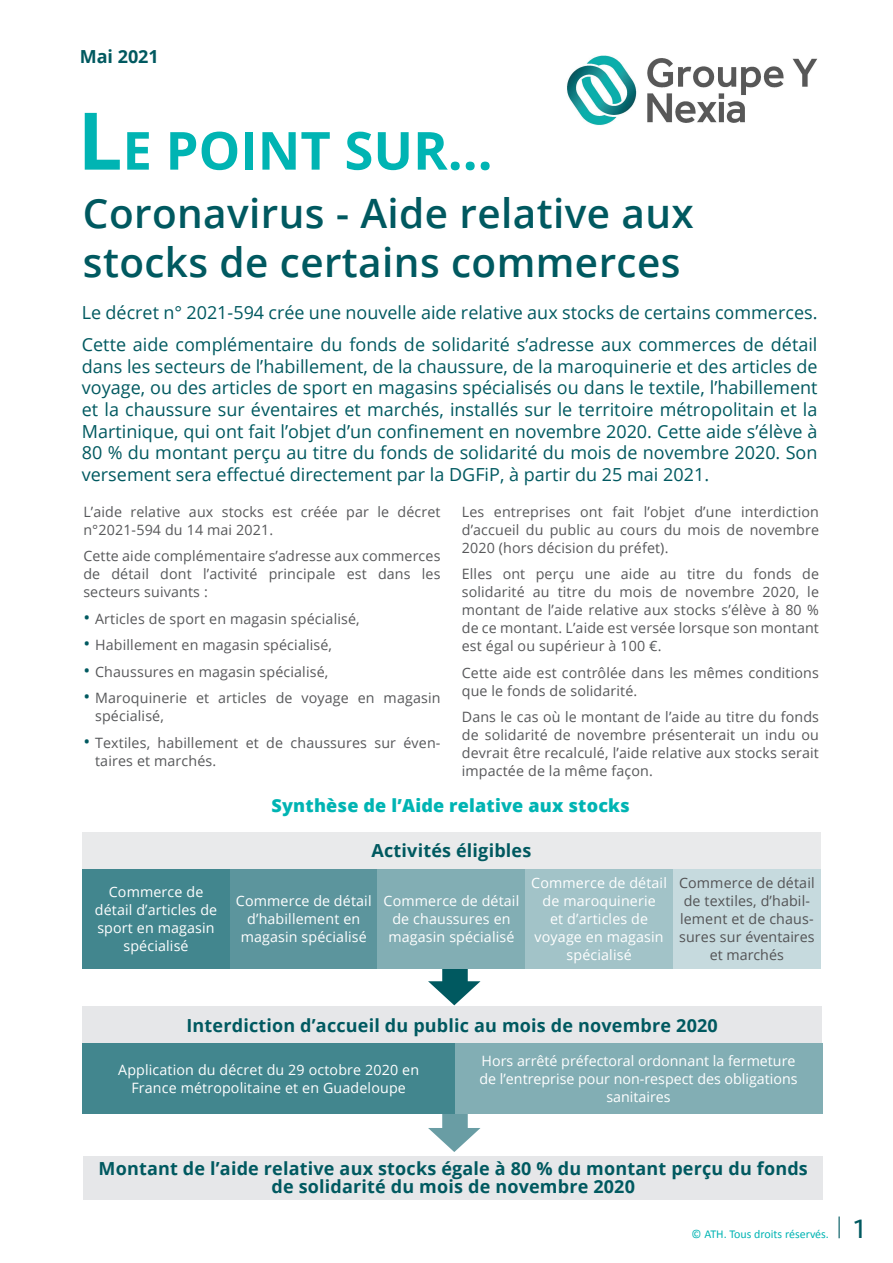
<style>
.page{position:relative;width:893px;height:1263px;background:#fff}
.page>*{position:absolute;margin:0;border:0;box-sizing:border-box;transform-origin:0 0}
.t1{font:700 52.5px "Open Sans";color:#00b4b3}
.t2{font:600 40.5px/48.6px "Open Sans";letter-spacing:.01em;color:#005960}
.t3{font:27.45px "Alber";color:#005960}
.t4{font:18px/21.6px "Open Sans";color:#005960}
.t5{font:700 18px/18px "Open Sans";letter-spacing:.01em;color:#005960;text-align:center}
.t6{font:800 18px "Open Sans";letter-spacing:.01em;color:#00b4b3}
.t7{font:14.25px/18px "Open Sans";letter-spacing:.01em;color:#57585a}
.t8{font:14.25px/18px "Open Sans";letter-spacing:.01em;color:#fff;text-align:center}
.t9{font:14.25px/18px "Open Sans";letter-spacing:.01em;color:#535355;text-align:center}
.t10{font:12px "Calibri";color:#00b4b3}
.s1{font-size:79.5px}
.s2{font-size:18px;color:#005960}
</style>
<div class="page">
<svg style="left:428px;top:1113px;width:52px;height:39px"></svg>
<svg style="left:428px;top:968px;width:52px;height:37px"></svg>
<hr style="left:838px;top:1216px;width:2px;height:22px;background:#005960">
<div style="left:82px;top:832px;width:739px;height:36px;background:#e9eaeb"></div>
<div style="left:82px;top:868px;width:148px;height:100px;background:#42868e"></div>
<div style="left:230px;top:868px;width:148px;height:100px;background:#5c959d"></div>
<div style="left:378px;top:868px;width:147px;height:100px;background:#82aeb4"></div>
<div style="left:525px;top:868px;width:148px;height:100px;background:#a2c3c8"></div>
<div style="left:673px;top:868px;width:148px;height:100px;background:#c6dade"></div>
<div style="left:82px;top:1007px;width:740px;height:36px;background:#e6e7e9"></div>
<div style="left:82px;top:1043px;width:373px;height:70px;background:#42868e"></div>
<div style="left:455px;top:1043px;width:367px;height:70px;background:#82aeb4"></div>
<div style="left:83px;top:1155px;width:740px;height:44px;background:#e6e7e9"></div>
<img style="left:567px;top:55px;width:250px;height:70px">
<p class="t5" style="left:80px;top:47px;width:81px">Mai 2021</p>
<h1 class="t1" style="left:78px;top:114px;width:416px"><span class="s1">L</span>E POINT SUR...</h1>
<h2 class="t2" style="left:83px;top:188px;width:612px">Coronavirus - Aide relative aux stocks de certains commerces</h2>
<p class="t4" style="left:82px;top:296px;width:737px;line-height:32.2px">Le décret n° 2021-594 crée une nouvelle aide relative aux stocks de certains commerces.<br>Cette aide complémentaire du fonds de solidarité s’adresse aux commerces de détail</p>
<p class="t4" style="left:82px;top:355px;width:737px;text-align:justify">dans les secteurs de l’habillement, de la chaussure, de la maroquinerie et des articles de voyage, ou des articles de sport en magasins spécialisés ou dans le textile, l’habillement et la chaussure sur éventaires et marchés, installés sur le territoire métropolitain et la Martinique, qui ont fait l’objet d’un confinement en novembre 2020. Cette aide s’élève à 80 % du montant perçu au titre du fonds de solidarité du mois de novembre 2020. Son versement sera effectué directement par la DGFiP, à partir du 25 mai 2021.</p>
<p class="t7" style="left:83px;top:502px;width:359px">L’aide relative aux stocks est créée par le décret n°2021-594 du 14 mai 2021.</p>
<p class="t7" style="left:83px;top:547px;width:359px;text-align:justify">Cette aide complémentaire s’adresse aux commerces de détail dont l’activité principale est dans les secteurs suivants :</p>
<p class="t7" style="left:83px;top:609px;width:278px"><span class="s2">•</span> Articles de sport en magasin spécialisé,</p>
<p class="t7" style="left:83px;top:636px;width:250px"><span class="s2">•</span> Habillement en magasin spécialisé,</p>
<p class="t7" style="left:83px;top:662px;width:246px"><span class="s2">•</span> Chaussures en magasin spécialisé,</p>
<p class="t7" style="left:95px;top:689px;width:347px;text-indent:-12px"><span class="s2">•</span> Maroquinerie et articles de voyage en magasin spécialisé,</p>
<p class="t7" style="left:95px;top:733px;width:347px;text-indent:-12px"><span class="s2">•</span> Textiles, habillement et de chaussures sur éven&shy;taires et marchés.</p>
<p class="t7" style="left:462px;top:502px;width:359px;text-align:justify">Les entreprises ont fait l’objet d’une interdiction d’accueil du public au cours du mois de novembre 2020 (hors décision du préfet).</p>
<p class="t7" style="left:462px;top:565px;width:359px;text-align:justify">Elles ont perçu une aide au titre du fonds de solidarité au titre du mois de novembre 2020, le montant de l’aide relative aux stocks s’élève à 80 % de ce montant. L’aide est versée lorsque son montant est égal ou supérieur à 100 €.</p>
<p class="t7" style="left:462px;top:663px;width:359px">Cette aide est contrôlée dans les mêmes conditions que le fonds de solidarité.</p>
<p class="t7" style="left:462px;top:708px;width:359px;text-align:justify">Dans le cas où le montant de l’aide au titre du fonds de solidarité de novembre présenterait un indu ou devrait être recalculé, l’aide relative aux stocks serait impactée de la même façon.</p>
<p class="t6" style="left:272px;top:792px;width:360px">Synthèse de l’Aide relative aux stocks</p>
<p class="t5" style="left:372px;top:841px;width:161px">Activités éligibles</p>
<p class="t8" style="left:95px;top:882px;width:124px">Commerce de détail d’articles de sport en magasin spécialisé</p>
<p class="t8" style="left:236px;top:891px;width:137px">Commerce de détail d’habillement en magasin spécialisé</p>
<p class="t8" style="left:384px;top:891px;width:137px">Commerce de détail de chaussures en magasin spécialisé</p>
<p class="t8" style="left:531px;top:873px;width:137px">Commerce de détail de maroquinerie<br>et d’articles de voyage en magasin spécialisé</p>
<p class="t9" style="left:679px;top:873px;width:137px">Commerce de détail de textiles, d’habil&shy;lement et de chaus&shy;sures sur éventaires et marchés</p>
<p class="t5" style="left:186px;top:1016px;width:533px">Interdiction d’accueil du public au mois de novembre 2020</p>
<p class="t8" style="left:118px;top:1060px;width:302px">Application du décret du 29 octobre 2020 en<br>France métropolitaine et en Guadeloupe</p>
<p class="t8" style="left:479px;top:1051px;width:320px">Hors arrêté préfectoral ordonnant la fermeture de l’entreprise pour non-respect des obligations sanitaires</p>
<p class="t5" style="left:99px;top:1159px;width:711px">Montant de l’aide relative aux stocks égale à 80 % du montant perçu du fonds de solidarité du mois de novembre 2020</p>
<p class="t10" style="left:692px;top:1227px;width:139px">© ATH. Tous droits réservés.</p>
<h3 class="t3" style="left:851px;top:1212px;width:16px">1</h3>
</div>
